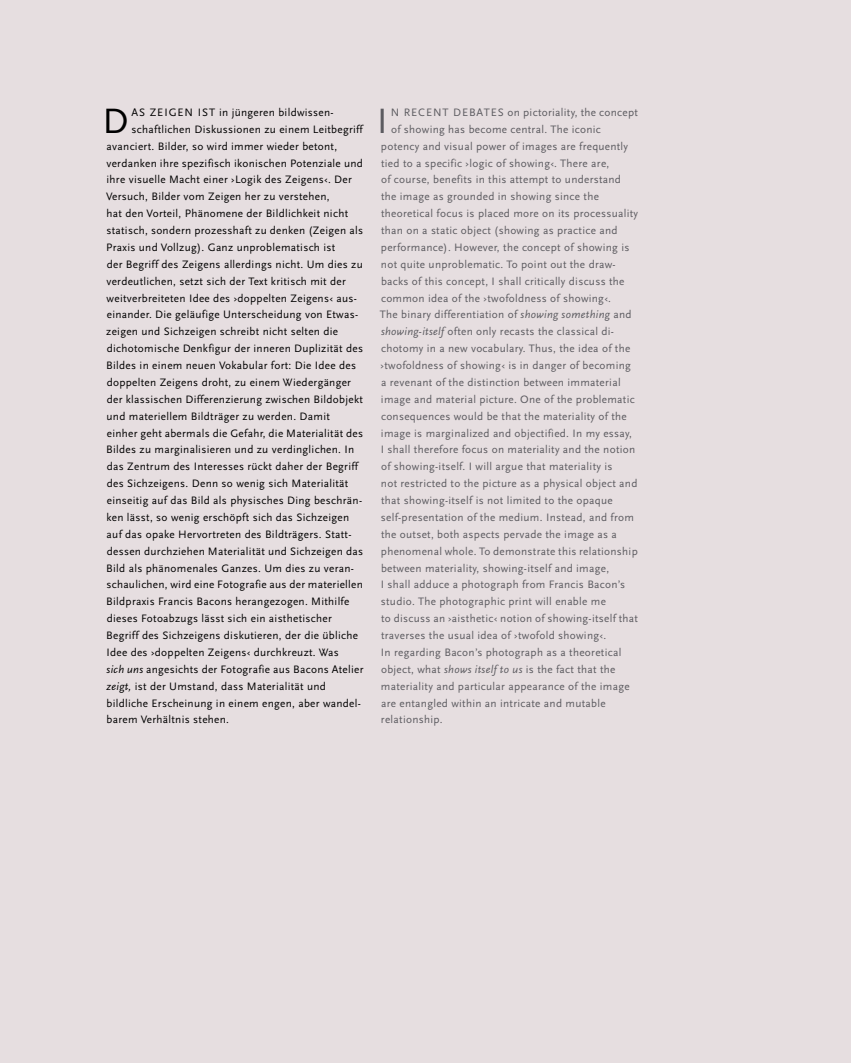
<style>
.page{position:relative;width:851px;height:1063px;background:#fff}
.page>*{position:absolute;margin:0;border:0;box-sizing:border-box;transform-origin:0 0}
.t1{font:36.75px "Scala Sans OT";color:#000}
.t2{font:36.75px "Scala Sans OT";color:#5c5b60}
.t3{font:11.25px "Scala Sans OT";letter-spacing:.025em;color:#000}
.t4{font:11.25px "Scala Sans OT";letter-spacing:.025em;color:#5c5b60}
.t5{font:11.25px "Scala Sans OT";letter-spacing:.085em;color:#5c5b60}
.t6{font:11.25px "Scala Sans OT";letter-spacing:.085em;color:#000}
.s1{font-style:italic}
</style>
<div class="page">
<div style="left:0;top:0;width:850px;height:1063px;background:#e6dee0"></div>
<h1 class="t1" style="left:102px;top:101px;width:28px">D</h1>
<p class="t6" style="left:131px;top:106px;width:203px">AS ZEIGEN IST in jüngeren bildwissen-</p>
<p class="t3" style="left:131px;top:123px;width:234px">schaftlichen Diskussionen zu einem Leitbegriff</p>
<p class="t3" style="left:107px;top:140px;width:232px">avanciert. Bilder, so wird immer wieder betont,</p>
<p class="t3" style="left:106px;top:157px;width:258px">verdanken ihre spezifisch ikonischen Potenziale und</p>
<p class="t3" style="left:106px;top:174px;width:247px">ihre visuelle Macht einer ›Logik des Zeigens‹. Der</p>
<p class="t3" style="left:106px;top:191px;width:225px">Versuch, Bilder vom Zeigen her zu verstehen,</p>
<p class="t3" style="left:107px;top:207px;width:243px">hat den Vorteil, Phänomene der Bildlichkeit nicht</p>
<p class="t3" style="left:106px;top:224px;width:258px">statisch, sondern prozesshaft zu denken (Zeigen als</p>
<p class="t3" style="left:106px;top:241px;width:230px">Praxis und Vollzug). Ganz unproblematisch ist</p>
<p class="t3" style="left:107px;top:258px;width:257px">der Begriff des Zeigens allerdings nicht. Um dies zu</p>
<p class="t3" style="left:106px;top:275px;width:241px">verdeutlichen, setzt sich der Text kritisch mit der</p>
<p class="t3" style="left:107px;top:292px;width:252px">weitverbreiteten Idee des ›doppelten Zeigens‹ aus-</p>
<p class="t3" style="left:107px;top:309px;width:252px">einander. Die geläufige Unterscheidung von Etwas-</p>
<p class="t3" style="left:106px;top:326px;width:233px">zeigen und Sichzeigen schreibt nicht selten die</p>
<p class="t3" style="left:107px;top:342px;width:258px">dichotomische Denkfigur der inneren Duplizität des</p>
<p class="t3" style="left:106px;top:359px;width:251px">Bildes in einem neuen Vokabular fort: Die Idee des</p>
<p class="t3" style="left:107px;top:376px;width:246px">doppelten Zeigens droht, zu einem Wiedergänger</p>
<p class="t3" style="left:107px;top:393px;width:258px">der klassischen Differenzierung zwischen Bildobjekt</p>
<p class="t3" style="left:107px;top:410px;width:225px">und materiellem Bildträger zu werden. Damit</p>
<p class="t3" style="left:107px;top:427px;width:258px">einher geht abermals die Gefahr, die Materialität des</p>
<p class="t3" style="left:106px;top:444px;width:249px">Bildes zu marginalisieren und zu verdinglichen. In</p>
<p class="t3" style="left:107px;top:461px;width:254px">das Zentrum des Interesses rückt daher der Begriff</p>
<p class="t3" style="left:107px;top:477px;width:243px">des Sichzeigens. Denn so wenig sich Materialität</p>
<p class="t3" style="left:107px;top:494px;width:257px">einseitig auf das Bild als physisches Ding beschrän-</p>
<p class="t3" style="left:107px;top:511px;width:244px">ken lässt, so wenig erschöpft sich das Sichzeigen</p>
<p class="t3" style="left:107px;top:528px;width:245px">auf das opake Hervortreten des Bildträgers. Statt-</p>
<p class="t3" style="left:107px;top:545px;width:258px">dessen durchziehen Materialität und Sichzeigen das</p>
<p class="t3" style="left:106px;top:562px;width:248px">Bild als phänomenales Ganzes. Um dies zu veran-</p>
<p class="t3" style="left:106px;top:579px;width:258px">schaulichen, wird eine Fotografie aus der materiellen</p>
<p class="t3" style="left:106px;top:596px;width:244px">Bildpraxis Francis Bacons herangezogen. Mithilfe</p>
<p class="t3" style="left:107px;top:612px;width:226px">dieses Fotoabzugs lässt sich ein aisthetischer</p>
<p class="t3" style="left:106px;top:629px;width:253px">Begriff des Sichzeigens diskutieren, der die übliche</p>
<p class="t3" style="left:106px;top:646px;width:234px">Idee des ›doppelten Zeigens‹ durchkreuzt. Was</p>
<p class="t3" style="left:107px;top:663px;width:258px"><span class="s1">sich uns</span> angesichts der Fotografie aus Bacons Atelier</p>
<p class="t3" style="left:106px;top:680px;width:221px"><span class="s1">zeigt,</span> ist der Umstand, dass Materialität und</p>
<p class="t3" style="left:107px;top:697px;width:256px">bildliche Erscheinung in einem engen, aber wandel-</p>
<p class="t3" style="left:107px;top:714px;width:124px">barem Verhältnis stehen.</p>
<h1 class="t2" style="left:377px;top:101px;width:13px">I</h1>
<p class="t5" style="left:390px;top:106px;width:249px">N RECENT DEBATES on pictoriality, the concept</p>
<p class="t4" style="left:391px;top:123px;width:211px">of showing has become central. The iconic</p>
<p class="t4" style="left:381px;top:140px;width:249px">potency and visual power of images are frequently</p>
<p class="t4" style="left:381px;top:157px;width:230px">tied to a specific ›logic of showing‹. There are,</p>
<p class="t4" style="left:381px;top:174px;width:241px">of course, benefits in this attempt to understand</p>
<p class="t4" style="left:381px;top:191px;width:219px">the image as grounded in showing since the</p>
<p class="t4" style="left:381px;top:207px;width:258px">theoretical focus is placed more on its processuality</p>
<p class="t4" style="left:381px;top:224px;width:238px">than on a static object (showing as practice and</p>
<p class="t4" style="left:381px;top:241px;width:250px">performance). However, the concept of showing is</p>
<p class="t4" style="left:381px;top:258px;width:236px">not quite unproblematic. To point out the draw-</p>
<p class="t4" style="left:381px;top:275px;width:245px">backs of this concept, I shall critically discuss the</p>
<p class="t4" style="left:381px;top:292px;width:231px">common idea of the ›twofoldness of showing‹.</p>
<p class="t4" style="left:379px;top:309px;width:253px">The binary differentiation of <span class="s1">showing something</span> and</p>
<p class="t4" style="left:381px;top:326px;width:234px"><span class="s1">showing-itself</span> often only recasts the classical di-</p>
<p class="t4" style="left:381px;top:342px;width:251px">chotomy in a new vocabulary. Thus, the idea of the</p>
<p class="t4" style="left:380px;top:359px;width:252px">›twofoldness of showing‹ is in danger of becoming</p>
<p class="t4" style="left:381px;top:376px;width:241px">a revenant of the distinction between immaterial</p>
<p class="t4" style="left:381px;top:393px;width:255px">image and material picture. One of the problematic</p>
<p class="t4" style="left:381px;top:410px;width:247px">consequences would be that the materiality of the</p>
<p class="t4" style="left:381px;top:427px;width:252px">image is marginalized and objectified. In my essay,</p>
<p class="t4" style="left:381px;top:444px;width:256px">I shall therefore focus on materiality and the notion</p>
<p class="t4" style="left:381px;top:461px;width:233px">of showing-itself. I will argue that materiality is</p>
<p class="t4" style="left:381px;top:477px;width:258px">not restricted to the picture as a physical object and</p>
<p class="t4" style="left:381px;top:494px;width:233px">that showing-itself is not limited to the opaque</p>
<p class="t4" style="left:381px;top:511px;width:254px">self-presentation of the medium. Instead, and from</p>
<p class="t4" style="left:381px;top:528px;width:237px">the outset, both aspects pervade the image as a</p>
<p class="t4" style="left:381px;top:545px;width:258px">phenomenal whole. To demonstrate this relationship</p>
<p class="t4" style="left:381px;top:562px;width:230px">between materiality, showing-itself and image,</p>
<p class="t4" style="left:381px;top:579px;width:246px">I shall adduce a photograph from Francis Bacon’s</p>
<p class="t4" style="left:381px;top:596px;width:226px">studio. The photographic print will enable me</p>
<p class="t4" style="left:381px;top:612px;width:258px">to discuss an ›aisthetic‹ notion of showing-itself that</p>
<p class="t4" style="left:381px;top:629px;width:226px">traverses the usual idea of ›twofold showing‹.</p>
<p class="t4" style="left:381px;top:646px;width:242px">In regarding Bacon’s photograph as a theoretical</p>
<p class="t4" style="left:381px;top:663px;width:236px">object, what <span class="s1">shows itself to us</span> is the fact that the</p>
<p class="t4" style="left:381px;top:680px;width:250px">materiality and particular appearance of the image</p>
<p class="t4" style="left:381px;top:697px;width:226px">are entangled within an intricate and mutable</p>
<p class="t4" style="left:381px;top:714px;width:63px">relationship.</p>
</div>
